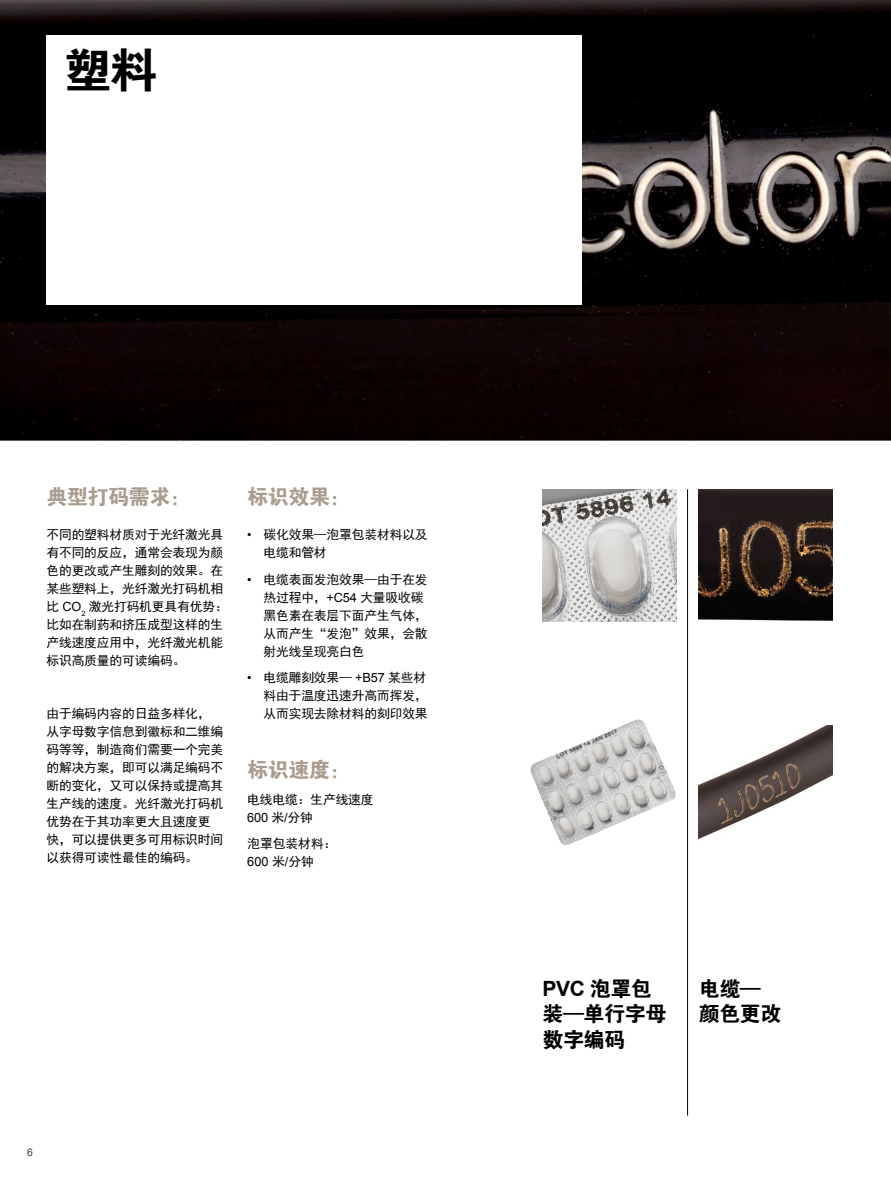
<style>
.page{position:relative;width:891px;height:1188px;background:#fff}
.page>*{position:absolute;margin:0;border:0;box-sizing:border-box;transform-origin:0 0}
.t1{font:48px "FZDHTJW GB1 0";color:#000}
.t2{font:21px/25.5px "FZDHTJW GB1 0";letter-spacing:-.02em;color:#000}
.t3{font:21px "FZDHTJW GB1 0";letter-spacing:-.02em;color:#a99b8d}
.t4{font:700 21px "Arial";color:#000}
.t5{font:12.75px/18px "Sim Hei";letter-spacing:-.01em;color:#000}
.t6{font:12.75px "Arial";letter-spacing:-.005em;color:#000}
.t7{font:10.5px "Arial";color:#414042}
.s1{font-family:"Arial"}
.s2{font-family:"Sim Hei"}
.s3{font-family:"FZDHTJW GB1 0";font-weight:400}
</style>
<div class="page">
<img style="left:0;top:0;width:891px;height:441px">
<div style="left:46px;top:36px;width:536px;height:269px;background:#fff"></div>
<hr style="left:687px;top:489px;width:1px;height:627px;background:#000">
<img style="left:542px;top:489px;width:134px;height:132px">
<img style="left:699px;top:726px;width:134px;height:113px">
<img style="left:530px;top:719px;width:146px;height:126px">
<img style="left:699px;top:489px;width:134px;height:132px">
<h1 class="t1" style="left:64px;top:44px;width:95px">塑料</h1>
<h2 class="t3" style="left:46px;top:485px;width:146px">典型打码需求：</h2>
<p class="t5" style="left:46px;top:526px;width:183px">不同的塑料材质对于光纤激光具有不同的反应，通常会表现为颜色的更改或产生雕刻的效果。在某些塑料上，光纤激光打码机相比 <span class="s1">CO</span><sub>2</sub> 激光打码机更具有优势：比如在制药和挤压成型这样的生产线速度应用中，光纤激光机能标识高质量的可读编码。</p>
<p class="t5" style="left:46px;top:705px;width:178px">由于编码内容的日益多样化，从字母数字信息到徽标和二维编码等等，制造商们需要一个完美的解决方案，即可以满足编码不断的变化，又可以保持或提高其生产线的速度。光纤激光打码机优势在于其功率更大且速度更快，可以提供更多可用标识时间以获得可读性最佳的编码。</p>
<h2 class="t3" style="left:247px;top:485px;width:105px">标识效果：</h2>
<p class="t5" style="left:263px;top:526px;width:166px;text-indent:-16px"><span class="s1">•</span> 碳化效果—泡罩包装材料以及电缆和管材</p>
<p class="t5" style="left:263px;top:570px;width:166px;text-indent:-16px"><span class="s1">•</span> 电缆表面发泡效果—由于在发热过程中，<span class="s1">+C54</span> 大量吸收碳黑色素在表层下面产生气体，从而产生“发泡”效果，会散射光线呈现亮白色</p>
<p class="t5" style="left:263px;top:669px;width:166px;text-align:justify;text-indent:-16px"><span class="s1">•</span> 电缆雕刻效果— <span class="s1">+B57</span> 某些材料由于温度迅速升高而挥发，从而实现去除材料的刻印效果</p>
<h2 class="t3" style="left:247px;top:759px;width:105px">标识速度：</h2>
<p class="t5" style="left:247px;top:790px;width:128px">电线电缆：生产线速度</p>
<p class="t6" style="left:247px;top:809px;width:67px">600 <span class="s2">米</span>/<span class="s2">分钟</span></p>
<p class="t5" style="left:247px;top:835px;width:91px">泡罩包装材料：</p>
<p class="t6" style="left:247px;top:853px;width:68px">600 <span class="s2">米</span>/<span class="s2">分钟</span></p>
<p class="t7" style="left:27px;top:1145px;width:7px">6</p>
<h2 class="t4" style="left:542px;top:974px;width:111px">PVC <span class="s3">泡罩包</span></h2>
<h2 class="t2" style="left:542px;top:1002px;width:125px">装—单行字母数字编码</h2>
<h2 class="t2" style="left:699px;top:976px;width:84px">电缆—颜色更改</h2>
</div>
